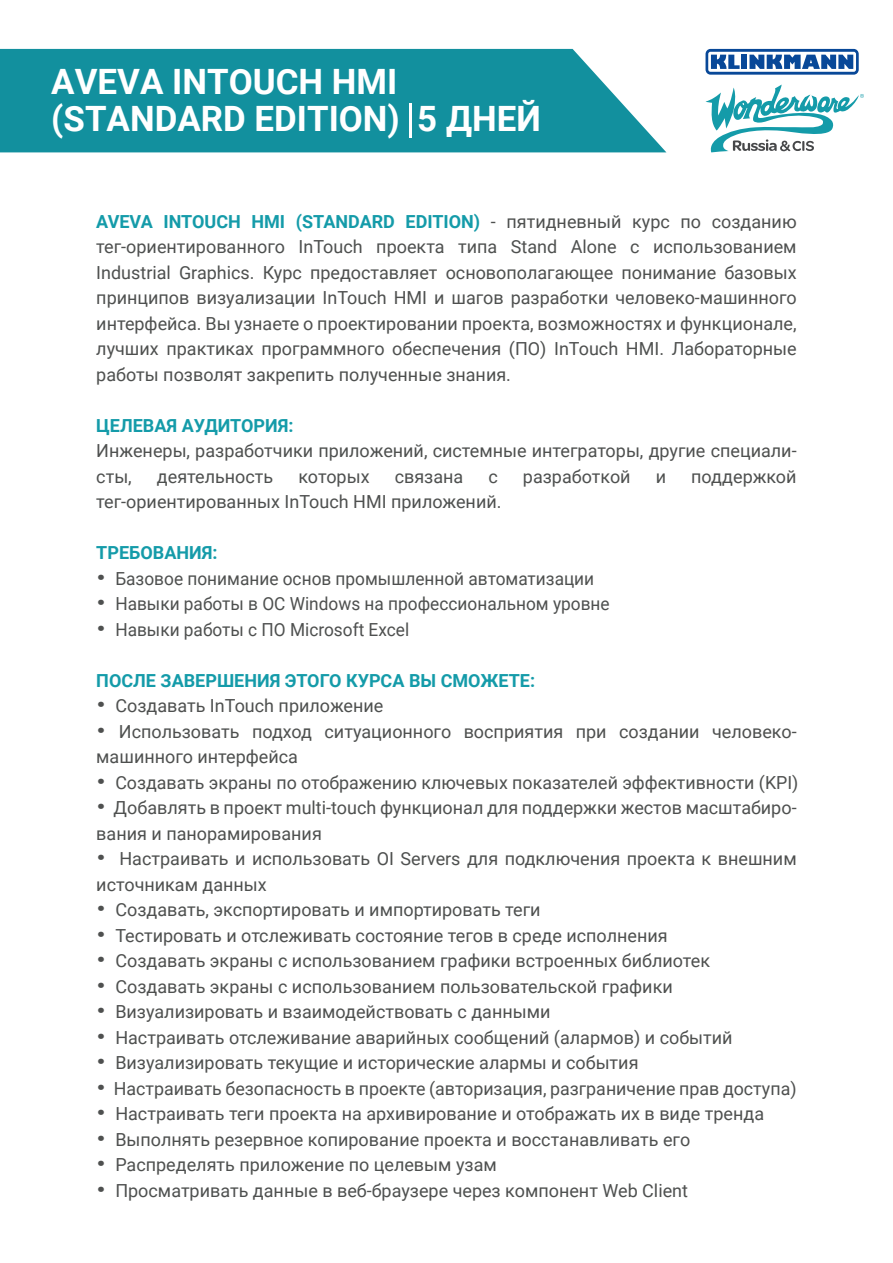
<style>
.page{position:relative;width:893px;height:1263px;background:#fff}
.page>*{position:absolute;margin:0;border:0;box-sizing:border-box;transform-origin:0 0}
.t1{font:700 34.95px/37.7px "Roboto";color:#fff}
.t2{font:18px/25.5px "Roboto";color:#4e504f}
.t3{font:18px/25.5px "Roboto";color:#4e504f;scale:.96 1}
.t4{font:700 18px "Roboto";color:#149ba9}
.s1{font-weight:700;color:#149ba9}
.s2{font-weight:900;font-size:31.5px}
</style>
<div class="page">
<svg style="left:705px;top:85px;width:159px;height:67px"></svg>
<svg style="left:705px;top:49px;width:154px;height:26px"></svg>
<svg style="left:0;top:49px;width:666px;height:103px;fill:#12909e"></svg>
<hr style="left:409px;top:103px;width:3px;height:35px;background:#fff">
<h1 class="t1" style="left:51px;top:61px;width:491px">AVEVA INTOUCH HMI (STANDARD EDITION) 5 ДНЕЙ</h1>
<p class="t2" style="left:96px;top:208px;width:702px;text-align:justify"><span class="s1">AVEVA INTOUCH HMI (STANDARD EDITION)</span> - пятидневный курс по созданию тег-ориентированного InTouch проекта типа Stand Alone с использованием Industrial Graphics. Курс предоставляет основополагающее понимание базовых принципов визуализации InTouch HMI и шагов разработки человеко-машинного интерфейса. Вы узнаете о проектировании проекта, возможностях и функционале, лучших практиках программного обеспечения (ПО) InTouch HMI. Лабораторные работы позволят закрепить полученные знания.</p>
<p class="t4" style="left:96px;top:413px;width:199px">ЦЕЛЕВАЯ АУДИТОРИЯ:</p>
<p class="t2" style="left:96px;top:437px;width:702px">Инженеры, разработчики приложений, системные интеграторы, другие специали&shy;сты,</p>
<p class="t2" style="left:157px;top:463px;width:118px">деятельность</p>
<p class="t2" style="left:298px;top:463px;width:73px">которых</p>
<p class="t2" style="left:395px;top:463px;width:70px">связана</p>
<p class="t2" style="left:488px;top:463px;width:11px">с</p>
<p class="t2" style="left:523px;top:463px;width:109px">разработкой</p>
<p class="t2" style="left:656px;top:463px;width:12px">и</p>
<p class="t2" style="left:691px;top:463px;width:107px">поддержкой</p>
<p class="t2" style="left:96px;top:488px;width:407px">тег-ориентированных InTouch HMI приложений.</p>
<p class="t3" style="left:96px;top:539px;width:536px"><span class="s1">ТРЕБОВАНИЯ:<br></span><span class="s2">·</span> Базовое понимание основ промышленной автоматизации<br><span class="s2">·</span> Навыки работы в ОС Windows на профессиональном уровне <span class="s2">·</span> Навыки работы с ПО Microsoft Excel</p>
<p class="t2" style="left:96px;top:667px;width:704px"><span class="s1">ПОСЛЕ ЗАВЕРШЕНИЯ ЭТОГО КУРСА ВЫ СМОЖЕТЕ:<br></span><span class="s2">·</span> Создавать InTouch приложение<br><span class="s2">·</span> Использовать подход ситуационного восприятия при создании человеко&shy;машинного интерфейса<br><span class="s2">·</span> Создавать экраны по отображению ключевых показателей эффективности (KPI) <span class="s2">·</span> Добавлять в проект multi-touch функционал для поддержки жестов масштабиро&shy;вания и панорамирования<br><span class="s2">·</span> Настраивать и использовать OI Servers для подключения проекта к внешним источникам данных<br><span class="s2">·</span> Создавать, экспортировать и импортировать теги<br><span class="s2">·</span> Тестировать и отслеживать состояние тегов в среде исполнения<br><span class="s2">·</span> Создавать экраны с использованием графики встроенных библиотек<br><span class="s2">·</span> Создавать экраны с использованием пользовательской графики<br><span class="s2">·</span> Визуализировать и взаимодействовать с данными<br><span class="s2">·</span> Настраивать отслеживание аварийных сообщений (алармов) и событий<br><span class="s2">·</span> Визуализировать текущие и исторические алармы и события<br><span class="s2">·</span> Настраивать безопасность в проекте (авторизация, разграничение прав доступа) <span class="s2">·</span> Настраивать теги проекта на архивирование и отображать их в виде тренда<br><span class="s2">·</span> Выполнять резервное копирование проекта и восстанавливать его<br><span class="s2">·</span> Распределять приложение по целевым узам<br><span class="s2">·</span> Просматривать данные в веб-браузере через компонент Web Client</p>
</div>
